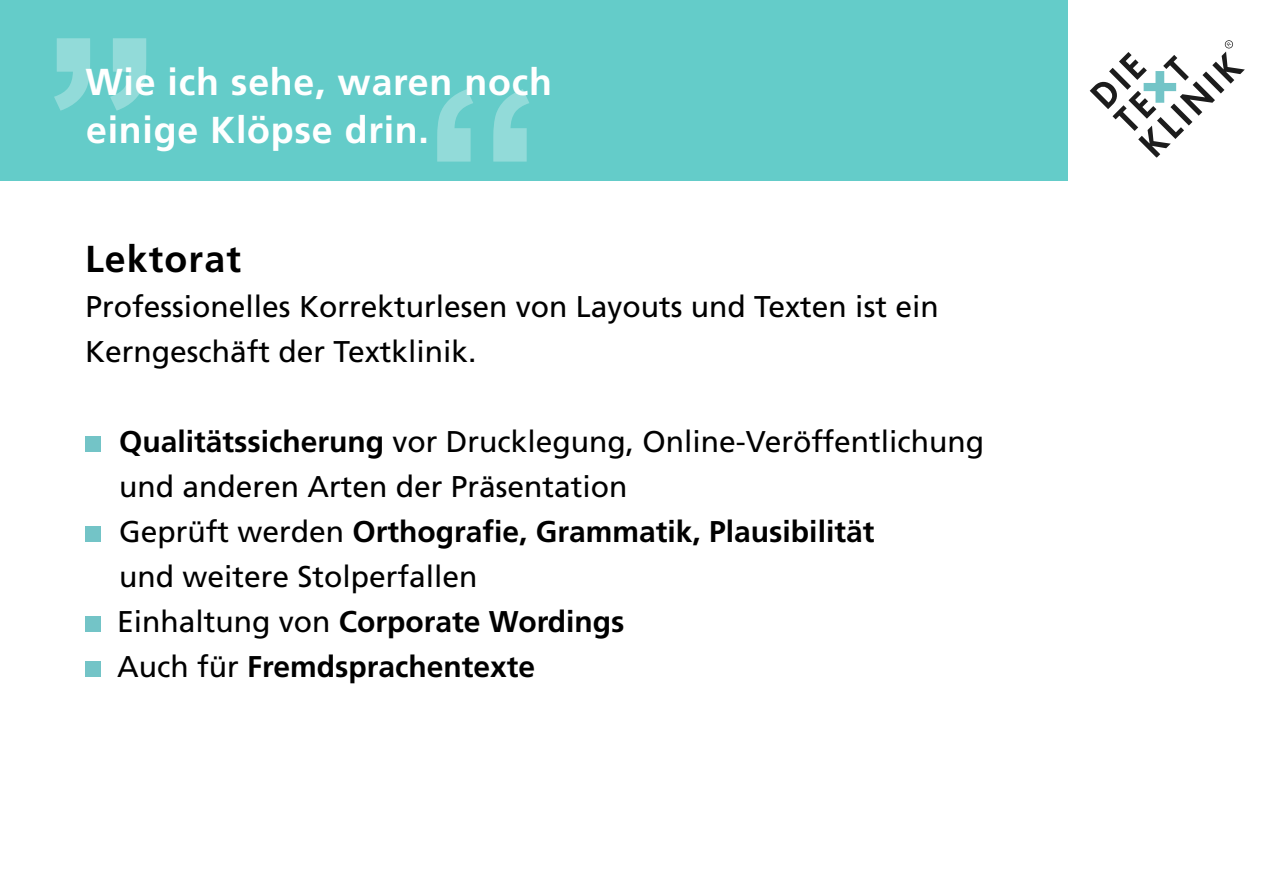
<style>
.page{position:relative;width:1263px;height:893px;background:#fff}
.page>*{position:absolute;margin:0;border:0;box-sizing:border-box;transform-origin:0 0}
.t1{font:700 37.5px/48px "Frutiger";letter-spacing:.02em;color:#fff}
.t2{font:700 37.5px "Frutiger";letter-spacing:.03em;color:#000}
.t3{font:30px/45px "Frutiger";color:#000}
.s1{font-weight:700}
</style>
<div class="page">
<div style="left:0;top:0;width:1067px;height:181px;background:#64ccc9"></div>
<div style="left:85px;top:436px;width:16px;height:16px;background:#73c4c7"></div>
<div style="left:85px;top:526px;width:16px;height:16px;background:#73c4c7"></div>
<div style="left:85px;top:616px;width:16px;height:16px;background:#73c4c7"></div>
<div style="left:85px;top:661px;width:16px;height:16px;background:#73c4c7"></div>
<svg style="left:1090px;top:40px;width:155px;height:117px"></svg>
<svg style="left:54px;top:38px;width:92px;height:73px"></svg>
<svg style="left:437px;top:89px;width:92px;height:73px"></svg>
<p class="t1" style="left:85px;top:58px;width:468px">Wie ich sehe, waren noch einige Klöpse drin.</p>
<p class="t2" style="left:85px;top:236px;width:157px">Lektorat</p>
<p class="t3" style="left:85px;top:283px;width:855px">Professionelles Korrekturlesen von Layouts und Texten ist ein<br>Kerngeschäft der Textklinik.</p>
<p class="t3" style="left:117px;top:418px;width:868px"><span class="s1">Qualitätssicherung</span> vor Drucklegung, Online-Veröffentlichung und anderen Arten der Präsentation<br>Geprüft werden <span class="s1">Orthografie, Grammatik, Plausibilität<br></span>und weitere Stolperfallen<br>Einhaltung von <span class="s1">Corporate Wordings<br></span>Auch für <span class="s1">Fremdsprachentexte</span></p>
</div>
